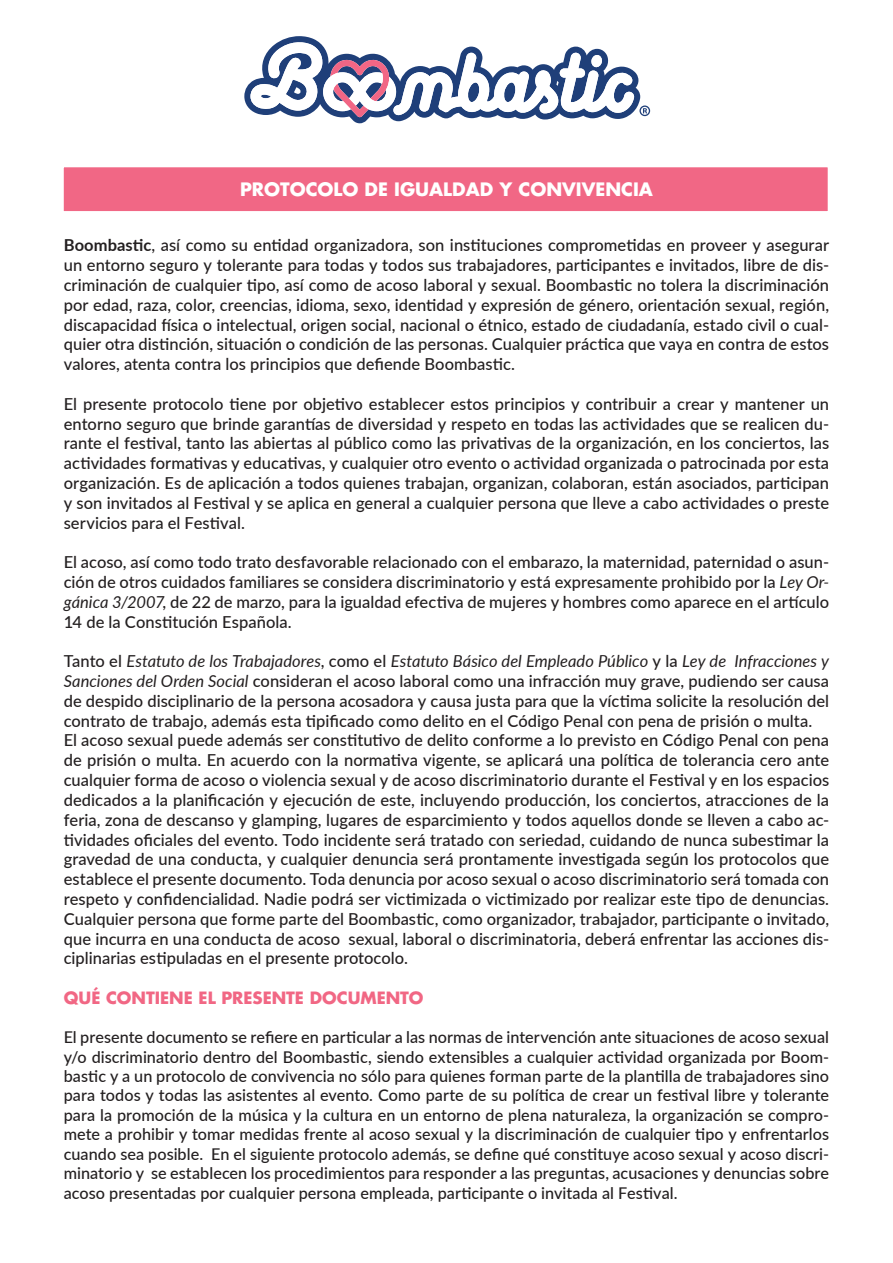
<style>
.page{position:relative;width:893px;height:1263px;background:#fff}
.page>*{position:absolute;margin:0;border:0;box-sizing:border-box;transform-origin:0 0}
.t1{font:700 18px "Futura Std";color:#fff}
.t2{font:500 16.5px/19.8px "Lato";letter-spacing:.005em;color:#231f20;text-align:justify}
.t3{font:700 16.5px "Futura Std";color:#f16784}
.t4{font:500 16.2px/19.5px "Lato";letter-spacing:.005em;color:#231f20;text-align:justify}
.s1{font-weight:700}
.s2{font-weight:400;font-style:italic}
</style>
<div class="page">
<svg style="left:244px;top:36px;width:406px;height:87px"></svg>
<div style="left:62px;top:166px;width:767px;height:47px;background:#f16785;border:2px solid #fff"></div>
<p class="t1" style="left:240px;top:177px;width:414px">PROTOCOLO DE IGUALDAD Y CONVIVENCIA</p>
<p class="t2" style="left:64px;top:235px;width:767px"><span class="s1">Boombastic</span>, así como su entidad organizadora, son instituciones comprometidas en proveer y asegurar un entorno seguro y tolerante para todas y todos sus trabajadores, participantes e invitados, libre de dis&shy;criminación de cualquier tipo, así como de acoso laboral y sexual. Boombastic no tolera la discriminación por edad, raza, color, creencias, idioma, sexo, identidad y expresión de género, orientación sexual, región, discapacidad física o intelectual, origen social, nacional o étnico, estado de ciudadanía, estado civil o cual&shy;quier otra distinción, situación o condición de las personas. Cualquier práctica que vaya en contra de estos valores, atenta contra los principios que defiende Boombastic.</p>
<p class="t2" style="left:64px;top:393px;width:767px">El presente protocolo tiene por objetivo establecer estos principios y contribuir a crear y mantener un entorno seguro que brinde garantías de diversidad y respeto en todas las actividades que se realicen du&shy;rante el festival, tanto las abiertas al público como las privativas de la organización, en los conciertos, las actividades formativas y educativas, y cualquier otro evento o actividad organizada o patrocinada por esta organización. Es de aplicación a todos quienes trabajan, organizan, colaboran, están asociados, participan y son invitados al Festival y se aplica en general a cualquier persona que lleve a cabo actividades o preste servicios para el Festival.</p>
<p class="t2" style="left:64px;top:552px;width:767px">El acoso, así como todo trato desfavorable relacionado con el embarazo, la maternidad, paternidad o asun&shy;ción de otros cuidados familiares se considera discriminatorio y está expresamente prohibido por la <span class="s2">Ley Or&shy;gánica 3/2007</span>, de 22 de marzo, para la igualdad efectiva de mujeres y hombres como aparece en el artículo 14 de la Constitución Española.</p>
<p class="t2" style="left:64px;top:651px;width:767px">Tanto el <span class="s2">Estatuto de los Trabajadores</span>, como el <span class="s2">Estatuto Básico del Empleado Público</span> y la <span class="s2">Ley de Infracciones y Sanciones del Orden Social</span> consideran el acoso laboral como una infracción muy grave, pudiendo ser causa de despido disciplinario de la persona acosadora y causa justa para que la víctima solicite la resolución del contrato de trabajo, además esta tipificado como delito en el Código Penal con pena de prisión o multa.</p>
<p class="t2" style="left:64px;top:730px;width:767px">El acoso sexual puede además ser constitutivo de delito conforme a lo previsto en Código Penal con pena de prisión o multa. En acuerdo con la normativa vigente, se aplicará una política de tolerancia cero ante cualquier forma de acoso o violencia sexual y de acoso discriminatorio durante el Festival y en los espacios dedicados a la planificación y ejecución de este, incluyendo producción, los conciertos, atracciones de la feria, zona de descanso y glamping, lugares de esparcimiento y todos aquellos donde se lleven a cabo ac&shy;tividades oficiales del evento. Todo incidente será tratado con seriedad, cuidando de nunca subestimar la gravedad de una conducta, y cualquier denuncia será prontamente investigada según los protocolos que establece el presente documento. Toda denuncia por acoso sexual o acoso discriminatorio será tomada con respeto y confidencialidad. Nadie podrá ser victimizada o victimizado por realizar este tipo de denuncias.<br>Cualquier persona que forme parte del Boombastic, como organizador, trabajador, participante o invitado, que incurra en una conducta de acoso sexual, laboral o discriminatoria, deberá enfrentar las acciones dis&shy;ciplinarias estipuladas en el presente protocolo.</p>
<p class="t3" style="left:64px;top:987px;width:361px">QUÉ CONTIENE EL PRESENTE DOCUMENTO</p>
<p class="t4" style="left:64px;top:1027px;width:767px">El presente documento se refiere en particular a las normas de intervención ante situaciones de acoso sexual y/o discriminatorio dentro del Boombastic, siendo extensibles a cualquier actividad organizada por Boom&shy;bastic y a un protocolo de convivencia no sólo para quienes forman parte de la plantilla de trabajadores sino para todos y todas las asistentes al evento. Como parte de su política de crear un festival libre y tolerante para la promoción de la música y la cultura en un entorno de plena naturaleza, la organización se compro&shy;mete a prohibir y tomar medidas frente al acoso sexual y la discriminación de cualquier tipo y enfrentarlos cuando sea posible. En el siguiente protocolo además, se define qué constituye acoso sexual y acoso discri&shy;minatorio y se establecen los procedimientos para responder a las preguntas, acusaciones y denuncias sobre acoso presentadas por cualquier persona empleada, participante o invitada al Festival.</p>
</div>
